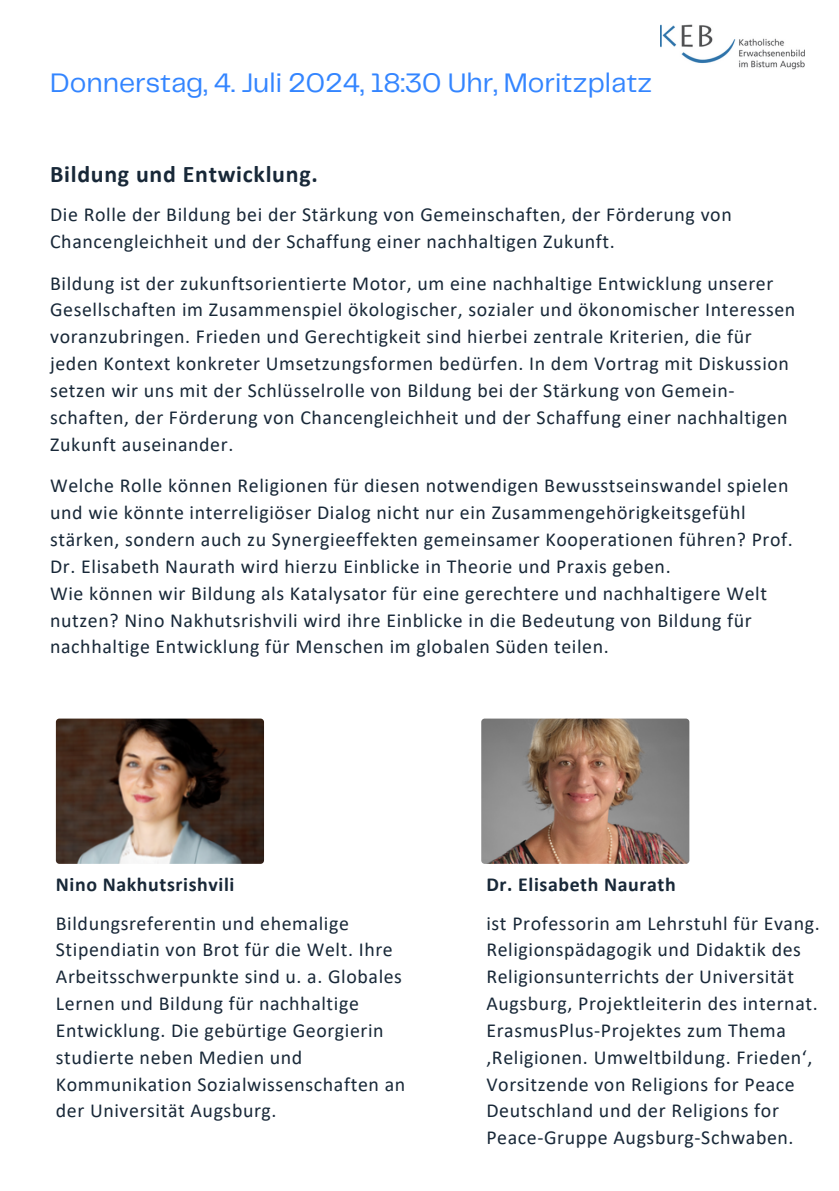
<style>
.page{position:relative;width:839px;height:1191px;background:#fff}
.page>*{position:absolute;margin:0;border:0;box-sizing:border-box;transform-origin:0 0}
.t1{font:27.8px "Telegraf";color:#3385ff}
.t2{font:700 23.8px "Calibri";letter-spacing:.03em;color:#182838}
.t3{font:19.8px/26.8px "Calibri";letter-spacing:.03em;color:#182838}
.t4{font:700 19.8px "Calibri";letter-spacing:.03em;color:#182838}
</style>
<div class="page">
<img style="left:481px;top:719px;width:208px;height:145px;border-radius:3px">
<img style="left:56px;top:719px;width:208px;height:145px;border-radius:3px">
<img style="left:660px;top:24px;width:144px;height:45px">
<p class="t1" style="left:50px;top:71px;width:603px">Donnerstag, 4. Juli 2024, 18:30 Uhr, Moritzplatz</p>
<h2 class="t2" style="left:50px;top:164px;width:269px">Bildung und Entwicklung.</h2>
<h3 class="t3" style="left:50px;top:203px;width:683px">Die Rolle der Bildung bei der Stärkung von Gemeinschaften, der Förderung von<br>Chancengleichheit und der Schaffung einer nachhaltigen Zukunft.</h3>
<p class="t3" style="left:50px;top:271px;width:746px">Bildung ist der zukunftsorientierte Motor, um eine nachhaltige Entwicklung unserer Gesellschaften im Zusammenspiel ökologischer, sozialer und ökonomischer Interessen voranzubringen. Frieden und Gerechtigkeit sind hierbei zentrale Kriterien, die für jeden Kontext konkreter Umsetzungsformen bedürfen. In dem Vortrag mit Diskussion setzen wir uns mit der Schlüsselrolle von Bildung bei der Stärkung von Gemein&shy;schaften, der Förderung von Chancengleichheit und der Schaffung einer nachhaltigen Zukunft auseinander.</p>
<p class="t3" style="left:50px;top:474px;width:744px">Welche Rolle können Religionen für diesen notwendigen Bewusstseinswandel spielen und wie könnte interreligiöser Dialog nicht nur ein Zusammengehörigkeitsgefühl stärken, sondern auch zu Synergieeffekten gemeinsamer Kooperationen führen? Prof.<br>Dr. Elisabeth Naurath wird hierzu Einblicke in Theorie und Praxis geben.</p>
<p class="t3" style="left:50px;top:581px;width:718px">Wie können wir Bildung als Katalysator für eine gerechtere und nachhaltigere Welt nutzen? Nino Nakhutsrishvili wird ihre Einblicke in die Bedeutung von Bildung für nachhaltige Entwicklung für Menschen im globalen Süden teilen.</p>
<p class="t4" style="left:56px;top:876px;width:180px">Nino Nakhutsrishvili</p>
<h4 class="t3" style="left:56px;top:911px;width:351px">Bildungsreferentin und ehemalige Stipendiatin von Brot für die Welt. Ihre Arbeitsschwerpunkte sind u. a. Globales Lernen und Bildung für nachhaltige Entwicklung. Die gebürtige Georgierin studierte neben Medien und Kommunikation Sozialwissenschaften an der Universität Augsburg.</h4>
<p class="t4" style="left:486px;top:876px;width:191px">Dr. Elisabeth Naurath</p>
<p class="t3" style="left:486px;top:911px;width:335px">ist Professorin am Lehrstuhl für Evang.<br>Religionspädagogik und Didaktik des Religionsunterrichts der Universität Augsburg, Projektleiterin des internat.<br>ErasmusPlus-Projektes zum Thema ‚Religionen. Umweltbildung. Frieden‘, Vorsitzende von Religions for Peace Deutschland und der Religions for Peace-Gruppe Augsburg-Schwaben.</p>
</div>
